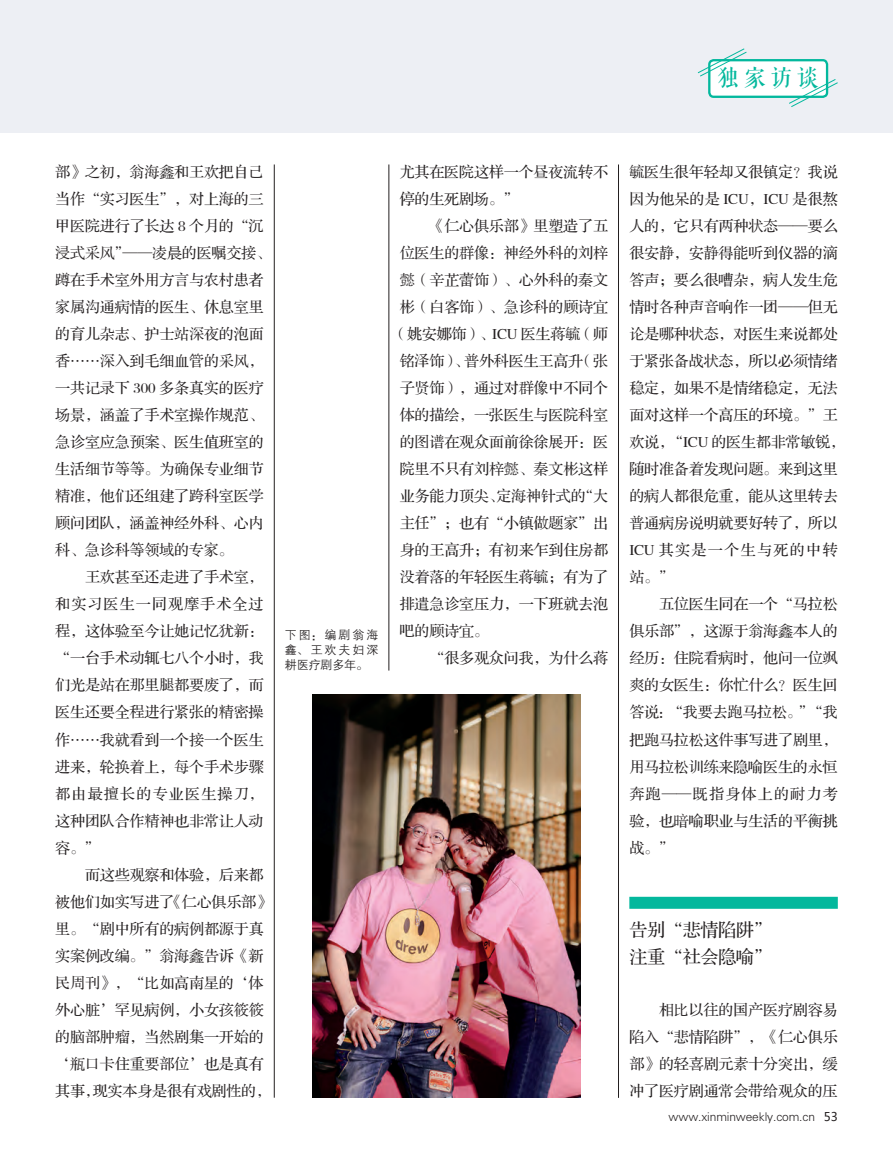
<style>
.page{position:relative;width:893px;height:1157px;background:#fff}
.page>*{position:absolute;margin:0;border:0;box-sizing:border-box;transform-origin:0 0}
.t1{font:23.4px "FZQKBYSJW GB1 0";color:#03b89d;scale:.93 1}
.t2{font:18px/27px "FZS3 K GBK1 0";letter-spacing:-.01em;color:#231f20}
.t3{font:15px/27px "FZS3 JW GB1 0";letter-spacing:-.01em;color:#231f20;text-align:justify}
.t4{font:15px "FZS3 JW GB1 0";letter-spacing:.08em;color:#231f20}
.t5{font:15px "FZS3 JW GB1 0";letter-spacing:.095em;color:#231f20}
.t6{font:15px "FZS3 JW GB1 0";letter-spacing:.075em;color:#231f20}
.t7{font:12px "FZXH1 JW GB1 0";letter-spacing:-.01em;color:#231f20}
.t8{font:12px/15px "FZZDXJW GB1 0";letter-spacing:.16em;color:#231f20;text-align:justify}
.s1{font-family:"Microsoft Ya Hei"}
</style>
<div class="page">
<div style="left:0;top:0;width:893px;height:132px;background:#edeff4"></div>
<div style="left:709px;top:60px;width:118px;height:37px;background:#fff;border-radius:4px"></div>
<div style="left:708px;top:59px;width:120px;height:39px;border:2px solid #03b89d;border-radius:4px"></div>
<svg style="left:697px;top:48px;width:50px;height:29px"></svg>
<svg style="left:788px;top:79px;width:50px;height:28px"></svg>
<hr style="left:389px;top:164px;width:1px;height:506px;background:#231f20">
<hr style="left:618px;top:164px;width:1px;height:933px;background:#231f20">
<hr style="left:274px;top:164px;width:1px;height:933px;background:#231f20">
<div style="left:629px;top:896px;width:209px;height:12px;background:#03b89d"></div>
<img style="left:312px;top:694px;width:269px;height:403px">
<h1 class="t1" style="left:718px;top:66px;width:110px">独家访谈</h1>
<p class="t3" style="left:55px;top:159px;width:210px">部》之初，翁海鑫和王欢把自己</p>
<p class="t3" style="left:55px;top:186px;width:210px">当作“实习医生”，对上海的三</p>
<p class="t3" style="left:55px;top:213px;width:210px">甲医院进行了长达 8 个月的“沉</p>
<p class="t3" style="left:55px;top:240px;width:217px">浸式采风”——凌晨的医嘱交接、</p>
<p class="t3" style="left:55px;top:267px;width:210px">蹲在手术室外用方言与农村患者</p>
<p class="t3" style="left:55px;top:294px;width:210px">家属沟通病情的医生、休息室里</p>
<p class="t3" style="left:55px;top:321px;width:210px">的育儿杂志、护士站深夜的泡面</p>
<p class="t3" style="left:55px;top:348px;width:210px">香……深入到毛细血管的采风，</p>
<p class="t3" style="left:55px;top:375px;width:210px">一共记录下 300 多条真实的医疗</p>
<p class="t3" style="left:55px;top:402px;width:210px">场景，涵盖了手术室操作规范、</p>
<p class="t3" style="left:55px;top:429px;width:210px">急诊室应急预案、医生值班室的</p>
<p class="t3" style="left:55px;top:456px;width:210px">生活细节等等。为确保专业细节</p>
<p class="t3" style="left:55px;top:483px;width:210px">精准，他们还组建了跨科室医学</p>
<p class="t3" style="left:55px;top:510px;width:210px">顾问团队，涵盖神经外科、心内</p>
<p class="t3" style="left:55px;top:537px;width:180px">科、急诊科等领域的专家。</p>
<p class="t3" style="left:85px;top:564px;width:180px">王欢甚至还走进了手术室，</p>
<p class="t6" style="left:55px;top:596px;width:210px">和实习医生一同观摩手术全过</p>
<p class="t3" style="left:55px;top:618px;width:210px">程，这体验至今让她记忆犹新：</p>
<p class="t3" style="left:55px;top:645px;width:210px">“一台手术动辄七八个小时，我</p>
<p class="t3" style="left:55px;top:672px;width:210px">们光是站在那里腿都要废了，而</p>
<p class="t3" style="left:55px;top:699px;width:210px">医生还要全程进行紧张的精密操</p>
<p class="t3" style="left:55px;top:726px;width:210px">作……我就看到一个接一个医生</p>
<p class="t3" style="left:55px;top:753px;width:210px">进来，轮换着上，每个手术步骤</p>
<p class="t4" style="left:55px;top:785px;width:210px">都由最擅长的专业医生操刀，</p>
<p class="t3" style="left:55px;top:807px;width:210px">这种团队合作精神也非常让人动</p>
<p class="t3" style="left:55px;top:834px;width:46px">容。”</p>
<p class="t3" style="left:85px;top:861px;width:180px">而这些观察和体验，后来都</p>
<p class="t3" style="left:55px;top:888px;width:217px">被他们如实写进了《仁心俱乐部》</p>
<p class="t3" style="left:55px;top:915px;width:210px">里。“剧中所有的病例都源于真</p>
<p class="t3" style="left:55px;top:942px;width:210px">实案例改编。”翁海鑫告诉《新</p>
<p class="t3" style="left:55px;top:969px;width:210px">民周刊》，“比如高南星的‘体</p>
<p class="t3" style="left:55px;top:996px;width:210px">外心脏’罕见病例，小女孩筱筱</p>
<p class="t3" style="left:55px;top:1023px;width:210px">的脑部肿瘤，当然剧集一开始的</p>
<p class="t3" style="left:55px;top:1050px;width:210px">‘瓶口卡住重要部位’也是真有</p>
<p class="t3" style="left:55px;top:1077px;width:217px">其事，现实本身是很有戏剧性的，</p>
<p class="t8" style="left:285px;top:627px;width:95px">下图：编剧翁海鑫、王欢夫妇深耕医疗剧多年。</p>
<p class="t3" style="left:400px;top:159px;width:210px">尤其在医院这样一个昼夜流转不</p>
<p class="t3" style="left:400px;top:186px;width:120px">停的生死剧场。”</p>
<p class="t3" style="left:429px;top:213px;width:180px">《仁心俱乐部》里塑造了五</p>
<p class="t3" style="left:400px;top:240px;width:210px">位医生的群像：神经外科的刘梓</p>
<p class="t3" style="left:400px;top:267px;width:210px">懿（辛芷蕾饰）、心外科的秦文</p>
<p class="t3" style="left:400px;top:294px;width:210px">彬（白客饰）、急诊科的顾诗宜</p>
<p class="t3" style="left:392px;top:321px;width:217px">（姚安娜饰）、ICU 医生蒋毓（师</p>
<p class="t3" style="left:400px;top:348px;width:210px">铭泽饰）、普外科医生王高升（张</p>
<p class="t3" style="left:400px;top:375px;width:210px">子贤饰），通过对群像中不同个</p>
<p class="t3" style="left:400px;top:402px;width:210px">体的描绘，一张医生与医院科室</p>
<p class="t3" style="left:400px;top:429px;width:210px">的图谱在观众面前徐徐展开：医</p>
<p class="t3" style="left:400px;top:456px;width:210px">院里不只有刘梓懿、秦文彬这样</p>
<p class="t3" style="left:400px;top:483px;width:210px">业务能力顶尖、定海神针式的“大</p>
<p class="t3" style="left:400px;top:510px;width:210px">主任”；也有“小镇做题家”出</p>
<p class="t3" style="left:400px;top:537px;width:210px">身的王高升；有初来乍到住房都</p>
<p class="t3" style="left:400px;top:564px;width:210px">没着落的年轻医生蒋毓；有为了</p>
<p class="t3" style="left:400px;top:591px;width:210px">排遣急诊室压力，一下班就去泡</p>
<p class="t3" style="left:400px;top:618px;width:91px">吧的顾诗宜。</p>
<p class="t3" style="left:429px;top:645px;width:180px">“很多观众问我，为什么蒋</p>
<p class="t3" style="left:629px;top:159px;width:210px">毓医生很年轻却又很镇定？我说</p>
<p class="t3" style="left:629px;top:186px;width:210px">因为他呆的是 ICU，ICU 是很熬</p>
<p class="t3" style="left:629px;top:213px;width:210px">人的，它只有两种状态——要么</p>
<p class="t3" style="left:629px;top:240px;width:210px">很安静，安静得能听到仪器的滴</p>
<p class="t3" style="left:629px;top:267px;width:210px">答声；要么很嘈杂，病人发生危</p>
<p class="t3" style="left:629px;top:294px;width:210px">情时各种声音响作一团——但无</p>
<p class="t3" style="left:629px;top:321px;width:210px">论是哪种状态，对医生来说都处</p>
<p class="t3" style="left:629px;top:348px;width:210px">于紧张备战状态，所以必须情绪</p>
<p class="t3" style="left:629px;top:375px;width:210px">稳定，如果不是情绪稳定，无法</p>
<p class="t3" style="left:629px;top:402px;width:210px">面对这样一个高压的环境。”王</p>
<p class="t3" style="left:629px;top:429px;width:217px">欢说，“ICU 的医生都非常敏锐，</p>
<p class="t3" style="left:629px;top:456px;width:210px">随时准备着发现问题。来到这里</p>
<p class="t3" style="left:629px;top:483px;width:210px">的病人都很危重，能从这里转去</p>
<p class="t3" style="left:629px;top:510px;width:210px">普通病房说明就要好转了，所以</p>
<p class="t5" style="left:629px;top:542px;width:210px">ICU 其实是一个生与死的中转</p>
<p class="t3" style="left:629px;top:564px;width:46px">站。”</p>
<p class="t3" style="left:659px;top:591px;width:180px">五位医生同在一个“马拉松</p>
<p class="t3" style="left:629px;top:618px;width:210px">俱乐部”，这源于翁海鑫本人的</p>
<p class="t3" style="left:629px;top:645px;width:210px">经历：住院看病时，他问一位飒</p>
<p class="t3" style="left:629px;top:672px;width:210px">爽的女医生：你忙什么？医生回</p>
<p class="t3" style="left:629px;top:699px;width:210px">答说：“我要去跑马拉松。”“我</p>
<p class="t3" style="left:629px;top:726px;width:210px">把跑马拉松这件事写进了剧里，</p>
<p class="t3" style="left:629px;top:753px;width:210px">用马拉松训练来隐喻医生的永恒</p>
<p class="t4" style="left:629px;top:785px;width:210px">奔跑——既指身体上的耐力考</p>
<p class="t3" style="left:629px;top:807px;width:210px">验，也暗喻职业与生活的平衡挑</p>
<p class="t3" style="left:629px;top:834px;width:46px">战。”</p>
<p class="t2" style="left:629px;top:917px;width:144px">告别“悲情陷阱”注重“社会隐喻”</p>
<p class="t3" style="left:629px;top:996px;width:210px;text-indent:30px">相比以往的国产医疗剧容易陷入“悲情陷阱”，《仁心俱乐部》的轻喜剧元素十分突出，缓冲了医疗剧通常会带给观众的压</p>
<p class="t7" style="left:669px;top:1109px;width:171px">www.xinminweekly.com.cn <span class="s1">53</span></p>
</div>
